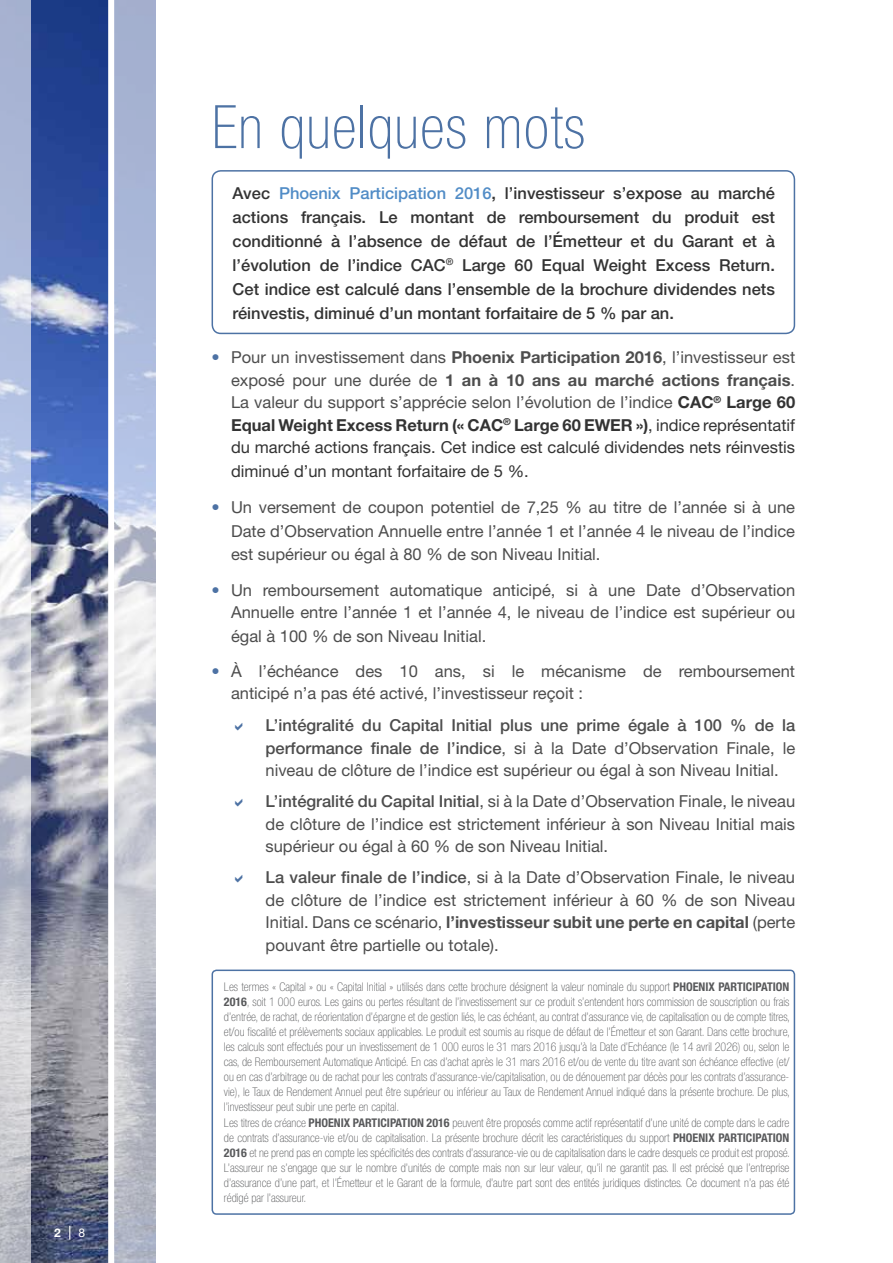
<style>
.page{position:relative;width:893px;height:1263px;background:#fff}
.page>*{position:absolute;margin:0;border:0;box-sizing:border-box;transform-origin:0 0}
.t1{font:100 condensed 60px "Helvetica Neue LT Std";letter-spacing:.02em;color:#4d72a4}
.t2{font:16.5px/22.5px "Helvetica Neue LT Std";color:#4d4d4d;text-align:justify}
.t3{font:500 16.5px/24px "Helvetica Neue LT Std";color:#333;text-align:justify}
.t4{font:16.5px "Helvetica Neue LT Std";color:#333}
.t5{font:100 condensed 12px/15px "Helvetica Neue LT Std";color:#58595b}
.t6{font:12px "Helvetica Neue LT Std";color:#fff}
.t7{font:700 12px "Helvetica Neue LT Std";color:#fff}
.s1{color:#518cc6}
.s2{color:#4d72a4}
.s3{font-weight:700}
.s4{font-weight:700;color:#333}
.s5{color:#333}
.s6{font-weight:500}
</style>
<div class="page">
<div style="left:212px;top:969px;width:583px;height:246px;border:2px solid #4d72a4;border-radius:4px"></div>
<div style="left:212px;top:170px;width:583px;height:164px;border:2px solid #4d72a4;border-radius:9px"></div>
<img style="left:0;top:0;width:155px;height:1263px">
<img style="left:32px;top:0;width:76px;height:1263px">
<div style="left:108px;top:0;width:6px;height:1263px;background:#fff"></div>
<svg style="left:69px;top:1226px;width:1px;height:13px"></svg>
<p class="t7" style="left:54px;top:1225px;width:8px">2</p>
<p class="t6" style="left:78px;top:1226px;width:8px">8</p>
<p class="t6" style="left:54px;top:1226px;width:8px">8</p>
<p class="t7" style="left:78px;top:1225px;width:8px">2</p>
<h1 class="t1" style="left:212px;top:93px;width:375px">En quelques mots</h1>
<p class="t3" style="left:233px;top:180px;width:544px">Avec <span class="s1">Phoenix Participation 2016</span>, l’investisseur s’expose au marché actions français. Le montant de remboursement du produit est conditionné à l’absence de défaut de l’émetteur et du Garant et à l’évolution de l’indice CAC<sup>®</sup> Large 60 Equal Weight Excess Return.<br>Cet indice est calculé dans l’ensemble de la brochure dividendes nets réinvestis, diminué d’un montant forfaitaire de 5 % par an.</p>
<p class="t2" style="left:231px;top:346px;width:566px;text-indent:-20px"><span class="s2">•</span> Pour un investissement dans <span class="s3">Phoenix Participation 2016</span>, l’investisseur est exposé pour une durée de <span class="s3">1 an à 10 ans au marché actions français</span>.<br>La valeur du support s’apprécie selon l’évolution de l’indice <span class="s4">CAC</span><sup>®</sup> <span class="s4">Large 60<br>Equal Weight Excess Return (« CAC</span><sup>®</sup> <span class="s4">Large 60 EWER »)</span><span class="s5">, indice représentatif du marché actions français. Cet indice est calculé dividendes nets réinvestis</span></p>
<h2 class="t4" style="left:231px;top:462px;width:299px">diminué d’un montant forfaitaire de 5 %.</h2>
<h2 class="t2" style="left:231px;top:496px;width:566px;line-height:23.2px;text-indent:-20px"><span class="s2">•</span> Un versement de coupon potentiel de 7,25 % au titre de l’année si à une Date d’Observation Annuelle entre l’année 1 et l’année 4 le niveau de l’indice est supérieur ou égal à 80 % de son Niveau Initial.</h2>
<h2 class="t2" style="left:231px;top:578px;width:566px;line-height:23px;text-indent:-20px"><span class="s2">•</span> Un remboursement automatique anticipé, si à une Date d’Observation Annuelle entre l’année 1 et l’année 4, le niveau de l’indice est supérieur ou égal à 100 % de son Niveau Initial.</h2>
<h2 class="t2" style="left:231px;top:659px;width:566px;text-indent:-20px"><span class="s2">•</span> À l’échéance des 10 ans, si le mécanisme de remboursement anticipé n’a pas été activé, l’investisseur reçoit :</h2>
<h2 class="t2" style="left:266px;top:714px;width:531px"><span class="s6">L’intégralité du Capital Initial plus une prime égale à 100 % de la performance finale de l’indice</span>, si à la Date d’Observation Finale, le niveau de clôture de l’indice est supérieur ou égal à son Niveau Initial.</h2>
<h2 class="t2" style="left:266px;top:790px;width:531px"><span class="s6">L’intégralité du Capital Initial</span>, si à la Date d’Observation Finale, le niveau de clôture de l’indice est strictement inférieur à son Niveau Initial mais supérieur ou égal à 60 % de son Niveau Initial.</h2>
<p class="t2" style="left:266px;top:866px;width:531px"><span class="s6">La valeur finale de l’indice</span>, si à la Date d’Observation Finale, le niveau de clôture de l’indice est strictement inférieur à 60 % de son Niveau Initial. Dans ce scénario, <span class="s3">l’investisseur subit une perte en capital</span> (perte pouvant être partielle ou totale).</p>
<p class="t5" style="left:224px;top:979px;width:568px">Les termes « Capital » ou « Capital Initial » utilisés dans cette brochure désignent la valeur nominale du support <span class="s3">PHOENIX PARTICIPATION 2016</span>, soit 1 000 euros. Les gains ou pertes résultant de l’investissement sur ce produit s’entendent hors commission de souscription ou frais d’entrée, de rachat, de réorientation d’épargne et de gestion liés, le cas échéant, au contrat d’assurance vie, de capitalisation ou de compte titres, et/ou fiscalité et prélèvements sociaux applicables. Le produit est soumis au risque de défaut de l’émetteur et son Garant. Dans cette brochure, les calculs sont effectués pour un investissement de 1 000 euros le 31 mars 2016 jusqu’à la Date d’Echéance (le 14 avril 2026) ou, selon le cas, de Remboursement Automatique Anticipé. En cas d’achat après le 31 mars 2016 et/ou de vente du titre avant son échéance effective (et/ ou en cas d’arbitrage ou de rachat pour les contrats d’assurance-vie/capitalisation, ou de dénouement par décès pour les contrats d’assurance&shy;vie), le Taux de Rendement Annuel peut être supérieur ou inférieur au Taux de Rendement Annuel indiqué dans la présente brochure. De plus, l’investisseur peut subir une perte en capital.<br>Les titres de créance <span class="s3">PHOENIX PARTICIPATION 2016</span> peuvent être proposés comme actif représentatif d’une unité de compte dans le cadre de contrats d’assurance-vie et/ou de capitalisation. La présente brochure décrit les caractéristiques du support <span class="s3">PHOENIX PARTICIPATION 2016</span> et ne prend pas en compte les spécificités des contrats d’assurance-vie ou de capitalisation dans le cadre desquels ce produit est proposé.<br>L’assureur ne s’engage que sur le nombre d’unités de compte mais non sur leur valeur, qu’il ne garantit pas. Il est précisé que l’entreprise d’assurance d’une part, et l’émetteur et le Garant de la formule, d’autre part sont des entités juridiques distinctes. Ce document n’a pas été rédigé par l’assureur.</p>
</div>
